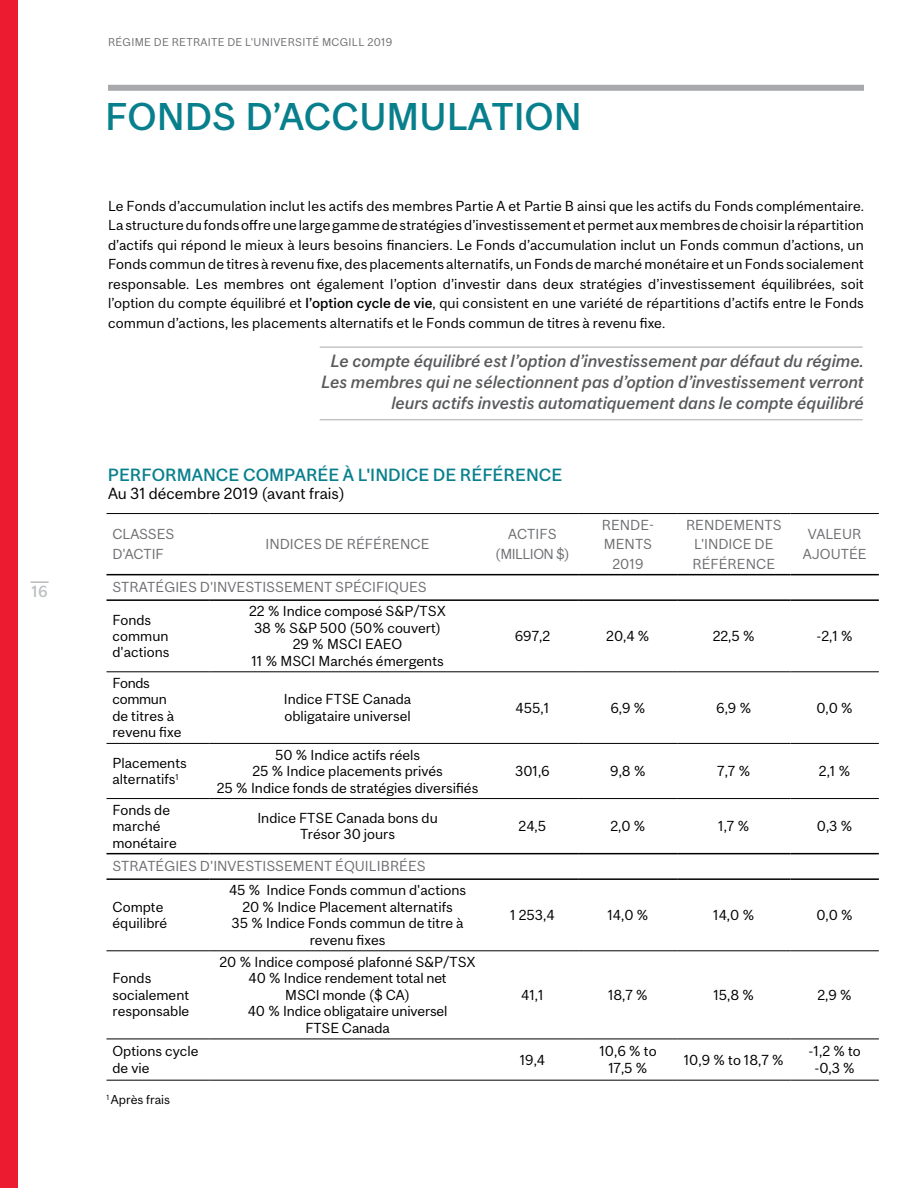
<style>
.page{position:relative;width:918px;height:1188px;background:#fff}
.page>*{position:absolute;margin:0;border:0;box-sizing:border-box;transform-origin:0 0}
.t1{font:500 36px "Mc Gill Sans";color:#087f8c}
.t2{font:italic 500 16.5px/21px "Mc Gill Sans";color:#58595b;text-align:right}
.t3{font:500 16.5px "Mc Gill Sans";color:#087f8c}
.t4{font:15px "Mc Gill Sans";color:#000}
.t5{font:500 15px "Mc Gill Sans";color:#bcbec0}
.t6{font:13.5px/16.5px "Mc Gill Sans";color:#000}
.t7{font:13.5px/19.5px "Mc Gill Sans";color:#6d6e71;text-align:center}
.t8{font:13.5px/19.5px "Mc Gill Sans";letter-spacing:-.04em;color:#6d6e71;text-align:center}
.t9{font:12px "Mc Gill Sans";color:#000}
.t10{font:10.5px "Mc Gill Sans";letter-spacing:.025em;color:#6d6e71}
.s1{font-weight:500}
</style>
<div class="page">
<svg style="left:31px;top:582px;width:18px;height:1px"></svg>
<hr style="left:320px;top:419px;width:543px;height:1px;background:#a7a9ac">
<hr style="left:320px;top:347px;width:543px;height:1px;background:#a7a9ac">
<hr style="left:106px;top:513px;width:103px;height:1px;background:#000">
<hr style="left:209px;top:513px;width:277px;height:1px;background:#000">
<hr style="left:486px;top:513px;width:93px;height:1px;background:#000">
<hr style="left:579px;top:513px;width:98px;height:1px;background:#000">
<hr style="left:677px;top:513px;width:114px;height:1px;background:#000">
<hr style="left:791px;top:513px;width:88px;height:1px;background:#000">
<hr style="left:106px;top:671px;width:103px;height:1px;background:#000">
<hr style="left:209px;top:671px;width:277px;height:1px;background:#000">
<hr style="left:486px;top:671px;width:93px;height:1px;background:#000">
<hr style="left:579px;top:671px;width:98px;height:1px;background:#000">
<hr style="left:677px;top:671px;width:114px;height:1px;background:#000">
<hr style="left:791px;top:671px;width:88px;height:1px;background:#000">
<hr style="left:106px;top:743px;width:103px;height:1px;background:#000">
<hr style="left:209px;top:743px;width:277px;height:1px;background:#000">
<hr style="left:486px;top:743px;width:93px;height:1px;background:#000">
<hr style="left:579px;top:743px;width:98px;height:1px;background:#000">
<hr style="left:677px;top:743px;width:114px;height:1px;background:#000">
<hr style="left:791px;top:743px;width:88px;height:1px;background:#000">
<hr style="left:106px;top:798px;width:103px;height:1px;background:#000">
<hr style="left:209px;top:798px;width:277px;height:1px;background:#000">
<hr style="left:486px;top:798px;width:93px;height:1px;background:#000">
<hr style="left:579px;top:798px;width:98px;height:1px;background:#000">
<hr style="left:677px;top:798px;width:114px;height:1px;background:#000">
<hr style="left:791px;top:798px;width:88px;height:1px;background:#000">
<hr style="left:106px;top:950px;width:103px;height:1px;background:#000">
<hr style="left:209px;top:950px;width:277px;height:1px;background:#000">
<hr style="left:486px;top:950px;width:93px;height:1px;background:#000">
<hr style="left:579px;top:950px;width:98px;height:1px;background:#000">
<hr style="left:677px;top:950px;width:114px;height:1px;background:#000">
<hr style="left:791px;top:950px;width:88px;height:1px;background:#000">
<hr style="left:106px;top:1039px;width:103px;height:1px;background:#000">
<hr style="left:209px;top:1039px;width:277px;height:1px;background:#000">
<hr style="left:486px;top:1039px;width:93px;height:1px;background:#000">
<hr style="left:579px;top:1039px;width:98px;height:1px;background:#000">
<hr style="left:677px;top:1039px;width:114px;height:1px;background:#000">
<hr style="left:791px;top:1039px;width:88px;height:1px;background:#000">
<hr style="left:106px;top:1080px;width:103px;height:1px;background:#000">
<hr style="left:209px;top:1080px;width:277px;height:1px;background:#000">
<hr style="left:486px;top:1080px;width:93px;height:1px;background:#000">
<hr style="left:579px;top:1080px;width:98px;height:1px;background:#000">
<hr style="left:677px;top:1080px;width:114px;height:1px;background:#000">
<hr style="left:791px;top:1080px;width:88px;height:1px;background:#000">
<hr style="left:106px;top:574px;width:103px;height:1px;background:#000">
<hr style="left:209px;top:574px;width:277px;height:1px;background:#000">
<hr style="left:486px;top:574px;width:93px;height:1px;background:#000">
<hr style="left:579px;top:574px;width:98px;height:1px;background:#000">
<hr style="left:677px;top:574px;width:114px;height:1px;background:#000">
<hr style="left:791px;top:574px;width:88px;height:1px;background:#000">
<hr style="left:106px;top:599px;width:103px;height:2px;background:#000">
<hr style="left:209px;top:599px;width:277px;height:2px;background:#000">
<hr style="left:486px;top:599px;width:93px;height:2px;background:#000">
<hr style="left:579px;top:599px;width:98px;height:2px;background:#000">
<hr style="left:677px;top:599px;width:114px;height:2px;background:#000">
<hr style="left:791px;top:599px;width:88px;height:2px;background:#000">
<hr style="left:106px;top:853px;width:103px;height:1px;background:#000">
<hr style="left:209px;top:853px;width:277px;height:1px;background:#000">
<hr style="left:486px;top:853px;width:93px;height:1px;background:#000">
<hr style="left:579px;top:853px;width:98px;height:1px;background:#000">
<hr style="left:677px;top:853px;width:114px;height:1px;background:#000">
<hr style="left:791px;top:853px;width:88px;height:1px;background:#000">
<hr style="left:106px;top:878px;width:103px;height:2px;background:#000">
<hr style="left:209px;top:878px;width:277px;height:2px;background:#000">
<hr style="left:486px;top:878px;width:93px;height:2px;background:#000">
<hr style="left:579px;top:878px;width:98px;height:2px;background:#000">
<hr style="left:677px;top:878px;width:114px;height:2px;background:#000">
<hr style="left:791px;top:878px;width:88px;height:2px;background:#000">
<div style="left:108px;top:85px;width:756px;height:6px;background:#a7a9ac"></div>
<div style="left:0;top:0;width:17px;height:1188px;background:#ed1b2f"></div>
<p class="t5" style="left:32px;top:582px;width:17px">16</p>
<p class="t10" style="left:108px;top:35px;width:286px">RÉGIME DE RETRAITE DE L'UNIVERSITÉ MCGILL 2019</p>
<h1 class="t1" style="left:105px;top:95px;width:478px">FONDS D’ACCUMULATION</h1>
<p class="t6" style="left:108px;top:196px;width:758px;line-height:19.5px;text-align:justify">Le Fonds d’accumulation inclut les actifs des membres Partie A et Partie B ainsi que les actifs du Fonds complémentaire.<br>La structure du fonds offre une large gamme de stratégies d’investissement et permet aux membres de choisir la répartition d’actifs qui répond le mieux à leurs besoins financiers. Le Fonds d’accumulation inclut un Fonds commun d’actions, un Fonds commun de titres à revenu fixe, des placements alternatifs, un Fonds de marché monétaire et un Fonds socialement responsable. Les membres ont également l’option d’investir dans deux stratégies d’investissement équilibrées, soit l’option du compte équilibré et <span class="s1">l’option cycle de vie</span>, qui consistent en une variété de répartitions d’actifs entre le Fonds commun d’actions, les placements alternatifs et le Fonds commun de titres à revenu fixe.</p>
<p class="t2" style="left:321px;top:350px;width:544px">Le compte équilibré est l’option d’investissement par défaut du régime.<br>Les membres qui ne sélectionnent pas d’option d’investissement verront leurs actifs investis automatiquement dans le compte équilibré</p>
<p class="t3" style="left:108px;top:465px;width:456px">PERFORMANCE COMPARÉE À L'INDICE DE RÉFÉRENCE</p>
<p class="t4" style="left:108px;top:484px;width:238px">Au 31 décembre 2019 (avant frais)</p>
<p class="t7" style="left:112px;top:525px;width:63px;text-align:left">CLASSES<br>D'ACTIF</p>
<p class="t7" style="left:266px;top:534px;width:166px">INDICES DE RÉFÉRENCE</p>
<p class="t8" style="left:495px;top:525px;width:76px">ACTIFS (MILLION $)</p>
<p class="t7" style="left:602px;top:515px;width:54px">RENDE-<br>MENTS<br>2019</p>
<p class="t7" style="left:686px;top:515px;width:97px">RENDEMENTS<br>L'INDICE DE<br>RÉFÉRENCE</p>
<p class="t7" style="left:803px;top:525px;width:65px">VALEUR<br>AJOUTÉE</p>
<p class="t7" style="left:112px;top:578px;width:316px">STRATÉGIES D'INVESTISSEMENT SPÉCIFIQUES</p>
<p class="t6" style="left:112px;top:611px;width:59px">Fonds commun d'actions</p>
<p class="t6" style="left:249px;top:603px;width:198px;text-align:center">22 % Indice composé S&amp;P/TSX<br>38 % S&amp;P 500 (50% couvert)<br>29 % MSCI EAEO<br>11 % MSCI Marchés émergents</p>
<p class="t6" style="left:515px;top:628px;width:37px">697,2</p>
<p class="t6" style="left:606px;top:628px;width:45px">20,4 %</p>
<p class="t6" style="left:713px;top:628px;width:44px">22,5 %</p>
<p class="t6" style="left:816px;top:628px;width:38px">-2,1 %</p>
<p class="t6" style="left:112px;top:675px;width:71px">Fonds commun de titres à revenu fixe</p>
<p class="t6" style="left:284px;top:691px;width:129px">Indice FTSE Canada obligataire universel</p>
<p class="t6" style="left:516px;top:699px;width:35px">455,1</p>
<p class="t6" style="left:610px;top:699px;width:37px">6,9 %</p>
<p class="t6" style="left:716px;top:699px;width:37px">6,9 %</p>
<p class="t6" style="left:816px;top:699px;width:38px">0,0 %</p>
<p class="t6" style="left:112px;top:754px;width:76px">Placements alternatifs<sup>1</sup></p>
<p class="t6" style="left:217px;top:746px;width:263px;text-align:center">50 % Indice actifs réels<br>25 % Indice placements privés<br>25 % Indice fonds de stratégies diversifiés</p>
<p class="t6" style="left:515px;top:763px;width:36px">301,6</p>
<p class="t6" style="left:610px;top:763px;width:37px">9,8 %</p>
<p class="t6" style="left:717px;top:763px;width:35px">7,7 %</p>
<p class="t6" style="left:819px;top:763px;width:33px">2,1 %</p>
<p class="t6" style="left:113px;top:801px;width:66px">Fonds de marché monétaire</p>
<p class="t6" style="left:257px;top:810px;width:182px;text-align:center">Indice FTSE Canada bons du<br>Trésor 30 jours</p>
<p class="t6" style="left:519px;top:818px;width:29px">24,5</p>
<p class="t6" style="left:610px;top:818px;width:37px">2,0 %</p>
<p class="t6" style="left:718px;top:818px;width:33px">1,7 %</p>
<p class="t6" style="left:817px;top:818px;width:37px">0,3 %</p>
<p class="t7" style="left:113px;top:857px;width:315px">STRATÉGIES D'INVESTISSEMENT ÉQUILIBRÉES</p>
<p class="t6" style="left:113px;top:898px;width:56px">Compte équilibré</p>
<p class="t6" style="left:229px;top:882px;width:239px;text-align:center">45 % Indice Fonds commun d'actions<br>20 % Indice Placement alternatifs<br>35 % Indice Fonds commun de titre à revenu fixes</p>
<p class="t6" style="left:510px;top:907px;width:46px">1 253,4</p>
<p class="t6" style="left:607px;top:907px;width:43px">14,0 %</p>
<p class="t6" style="left:713px;top:907px;width:43px">14,0 %</p>
<p class="t6" style="left:816px;top:907px;width:38px">0,0 %</p>
<p class="t6" style="left:113px;top:970px;width:78px">Fonds socialement responsable</p>
<p class="t6" style="left:219px;top:954px;width:258px;text-align:center">20 % Indice composé plafonné S&amp;P/TSX<br>40 % Indice rendement total net<br>MSCI monde ($ CA)<br>40 % Indice obligataire universel<br>FTSE Canada</p>
<p class="t6" style="left:521px;top:987px;width:24px">41,1</p>
<p class="t6" style="left:608px;top:987px;width:42px">18,7 %</p>
<p class="t6" style="left:713px;top:987px;width:42px">15,8 %</p>
<p class="t6" style="left:817px;top:987px;width:36px">2,9 %</p>
<p class="t6" style="left:113px;top:1043px;width:88px">Options cycle de vie</p>
<p class="t6" style="left:520px;top:1051px;width:27px">19,4</p>
<p class="t6" style="left:599px;top:1043px;width:59px;text-align:center">10,6 % to<br>17,5 %</p>
<p class="t6" style="left:684px;top:1051px;width:102px">10,9 % to 18,7 %</p>
<p class="t6" style="left:809px;top:1043px;width:54px;text-align:center">-1,2 % to -0,3 %</p>
<p class="t9" style="left:106px;top:1092px;width:65px"><sup>1</sup> Après frais</p>
</div>
